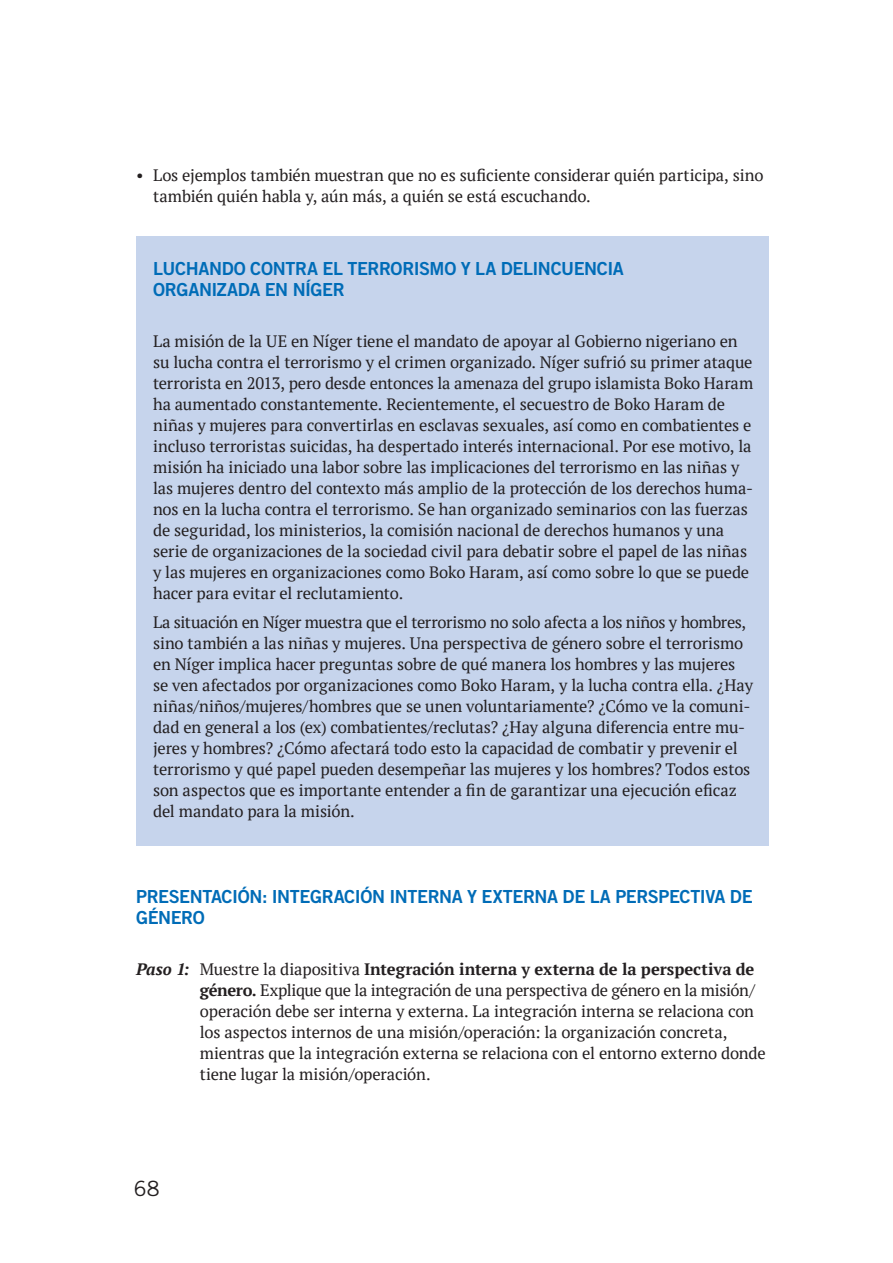
<style>
.page{position:relative;width:893px;height:1263px;background:#fff}
.page>*{position:absolute;margin:0;border:0;box-sizing:border-box;transform-origin:0 0}
.t1{font:21px "Trade Gothic LT Std";color:#231f20}
.t2{font:18px/21.6px "Trade Gothic LT Std Bd 2";letter-spacing:-.025em;color:#006cb7}
.t3{font:16.5px/21px "PT Serif";letter-spacing:-.01em;color:#231f20}
.s1{font-weight:700;font-style:italic}
.s2{font-weight:700}
</style>
<div class="page">
<div style="left:137px;top:236px;width:632px;height:609px;background:#c6d4ec"></div>
<p class="t3" style="left:153px;top:165px;width:612px;text-indent:-17px">• Los ejemplos también muestran que no es suficiente considerar quién participa, sino también quién habla y, aún más, a quién se está escuchando.</p>
<p class="t2" style="left:153px;top:257px;width:472px">LUCHANDO CONTRA EL TERRORISMO Y LA DELINCUENCIA<br>ORGANIZADA EN NÍGER</p>
<p class="t3" style="left:153px;top:330px;width:602px">La misión de la UE en Níger tiene el mandato de apoyar al Gobierno nigeriano en su lucha contra el terrorismo y el crimen organizado. Níger sufrió su primer ataque terrorista en 2013, pero desde entonces la amenaza del grupo islamista Boko Haram ha aumentado constantemente. Recientemente, el secuestro de Boko Haram de niñas y mujeres para convertirlas en esclavas sexuales, así como en combatientes e incluso terroristas suicidas, ha despertado interés internacional. Por ese motivo, la misión ha iniciado una labor sobre las implicaciones del terrorismo en las niñas y las mujeres dentro del contexto más amplio de la protección de los derechos huma&shy;nos en la lucha contra el terrorismo. Se han organizado seminarios con las fuerzas de seguridad, los ministerios, la comisión nacional de derechos humanos y una serie de organizaciones de la sociedad civil para debatir sobre el papel de las niñas y las mujeres en organizaciones como Boko Haram, así como sobre lo que se puede hacer para evitar el reclutamiento.</p>
<p class="t3" style="left:153px;top:612px;width:601px">La situación en Níger muestra que el terrorismo no solo afecta a los niños y hombres, sino también a las niñas y mujeres. Una perspectiva de género sobre el terrorismo en Níger implica hacer preguntas sobre de qué manera los hombres y las mujeres se ven afectados por organizaciones como Boko Haram, y la lucha contra ella. ¿Hay niñas/niños/mujeres/hombres que se unen voluntariamente? ¿Cómo ve la comuni&shy;dad en general a los (ex) combatientes/reclutas? ¿Hay alguna diferencia entre mu&shy;jeres y hombres? ¿Cómo afectará todo esto la capacidad de combatir y prevenir el terrorismo y qué papel pueden desempeñar las mujeres y los hombres? Todos estos son aspectos que es importante entender a fin de garantizar una ejecución eficaz del mandato para la misión.</p>
<p class="t2" style="left:136px;top:885px;width:618px">PRESENTACIÓN: INTEGRACIÓN INTERNA Y EXTERNA DE LA PERSPECTIVA DE<br>GÉNERO</p>
<p class="t3" style="left:200px;top:958px;width:567px;text-indent:-64px"><span class="s1">Paso 1:</span> Muestre la diapositiva <span class="s2">Integración interna y externa de la perspectiva de género.</span> Explique que la integración de una perspectiva de género en la misión/ operación debe ser interna y externa. La integración interna se relaciona con los aspectos internos de una misión/operación: la organización concreta, mientras que la integración externa se relaciona con el entorno externo donde tiene lugar la misión/operación.</p>
<p class="t1" style="left:134px;top:1176px;width:27px">68</p>
</div>
